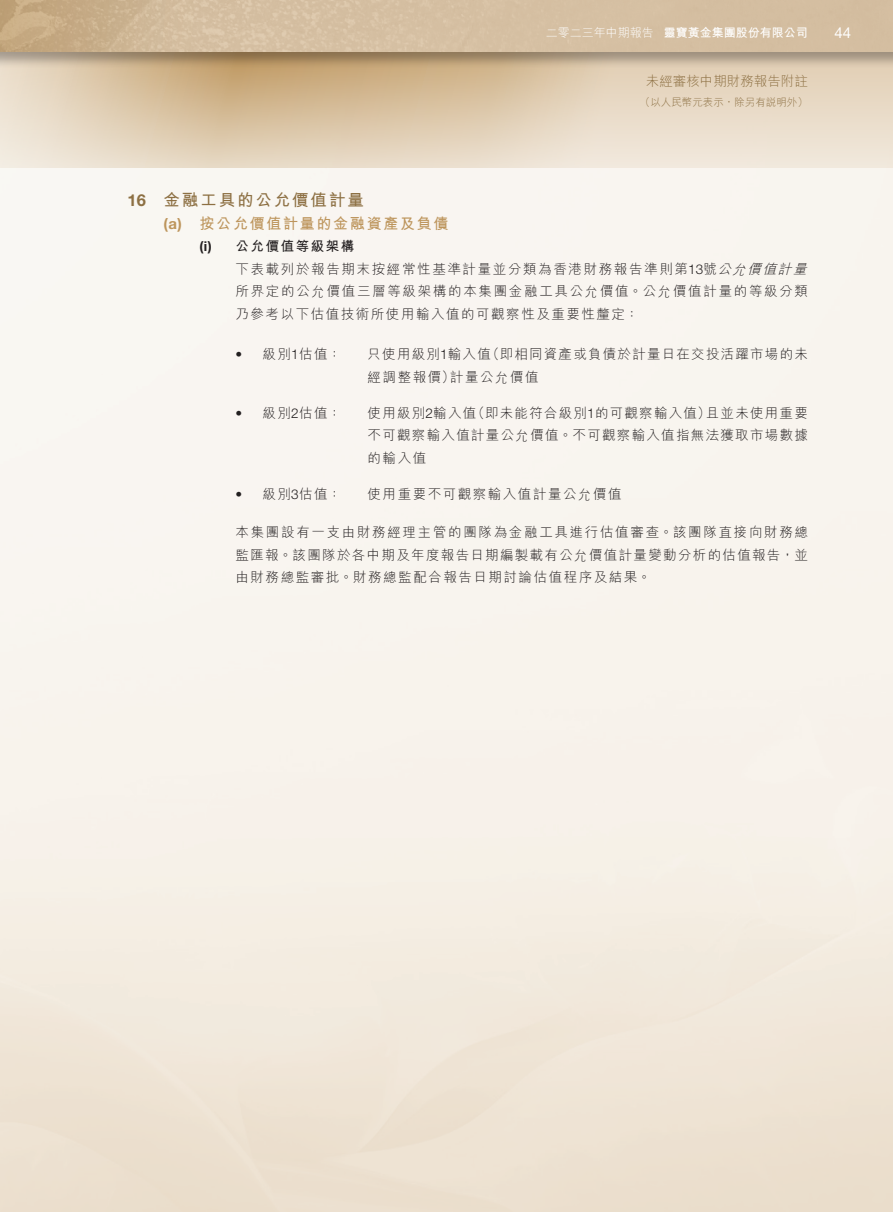
<style>
.page{position:relative;width:893px;height:1212px;background:#fff}
.page>*{position:absolute;margin:0;border:0;box-sizing:border-box;transform-origin:0 0}
._03_H1{font:700 16.5px "M Hei HK";letter-spacing:.115em;color:#8d7043}
._03_H1-2{font:700 16.5px "Helvetica Neue LT Std";color:#8d7043}
._04___H2{font:700 15px "M Hei HK";letter-spacing:.115em;color:#bd955c}
._04___H2-2{font:700 15px "Helvetica Neue LT Std";color:#bd955c}
.t1{font:15px "Helvetica Neue LT Std";color:#fff}
._01_Body_Text{font:300 13.5px/22.5px "M Hei HK";letter-spacing:.115em;color:#231f20}
._11_P0{font:300 13.5px/22.5px "M Hei HK";letter-spacing:.095em;color:#231f20}
._11_P0-2{font:300 13.5px "M Hei HK";letter-spacing:.115em;color:#231f20}
.t2{font:300 13.5px "M Hei HK";color:#8d7043}
._05_____H3{font:700 13.5px "M Hei HK";letter-spacing:.115em;color:#231f20}
._05_____H3-2{font:700 13.5px "Helvetica Neue LT Std";color:#231f20}
._01_Body_Text-2{font:300 13.5px "Helvetica Neue LT Std";color:#231f20}
.t3{font:700 12px "M Hei HK";color:#fff}
.t4{font:300 12px "M Hei HK";color:#fff}
.t5{font:300 10.5px "M Hei HK";color:#8d7043}
.s1{font-family:"Helvetica Neue LT Std"}
.s2{font-style:italic}
</style>
<div class="page">
<svg style="left:0;top:69px;width:893px;height:99px;background:#e2d1b8"></svg>
<div style="left:0;top:0;width:893px;height:69px;background:#231f20;opacity:.35"></div>
<img style="left:0;top:0;width:893px;height:51px">
<p class="t3" style="left:664px;top:24px;width:145px">靈寶黃金集團股份有限公司</p>
<p class="t4" style="left:546px;top:24px;width:109px">二零二三年中期報告</p>
<p class="t2" style="left:646px;top:72px;width:163px">未經審核中期財務報告附註</p>
<p class="t5" style="left:640px;top:95px;width:169px">（以人民幣元表示，除另有說明外(</p>
<p class="t1" style="left:834px;top:23px;width:18px">44</p>
<p class="_03_H1-2" style="left:128px;top:190px;width:20px">16</p>
<p class="_03_H1" style="left:164px;top:188px;width:202px">金融工具的公允價值計量</p>
<p class="_04___H2-2" style="left:164px;top:214px;width:20px">a( )</p>
<p class="_04___H2" style="left:200px;top:212px;width:250px">按公允價值計量的金融資產及負債</p>
<p class="_05_____H3-2" style="left:200px;top:238px;width:14px">) i(</p>
<p class="_05_____H3" style="left:236px;top:236px;width:120px">公允價值等級架構</p>
<p class="_01_Body_Text" style="left:236px;top:257px;width:577px">下表載列於報告期末按經常性基準計量並分類為香港財務報告準則第<span class="s1">1 3</span> 號<span class="s2">公允價值計量</span>所界定的公允價值三層等級架構的本集團金融工具公允價值。公允價值計量的等級分類乃參考以下估值技術所使用輸入值的可觀察性及重要性釐定：</p>
<p class="_11_P0" style="left:486px;top:342px;width:323px">（即相同資產或負債於計量日在交投活躍市場的未</p>
<p class="_11_P0" style="left:368px;top:342px;width:125px">只使用級別<span class="s1">1</span>輸入值</p>
<p class="_01_Body_Text" style="left:263px;top:342px;width:80px">級別<span class="s1">1</span>估值：</p>
<p class="_01_Body_Text-2" style="left:236px;top:346px;width:8px">•</p>
<p class="_01_Body_Text-2" style="left:236px;top:405px;width:8px">•</p>
<p class="_01_Body_Text" style="left:263px;top:401px;width:80px">級別<span class="s1">2</span>估值：</p>
<p class="_11_P0" style="left:368px;top:365px;width:89px">經調整報價）</p>
<p class="_11_P0" style="left:450px;top:365px;width:90px">計量公允價值</p>
<p class="_11_P0" style="left:471px;top:401px;width:241px">（即未能符合級別<span class="s1">1</span>的可觀察輸入值）</p>
<p class="_11_P0" style="left:368px;top:401px;width:110px">使用級別<span class="s1">2</span>輸入值</p>
<p class="_11_P0" style="left:706px;top:401px;width:104px">且並未使用重要</p>
<p class="_11_P0" style="left:368px;top:423px;width:442px">不可觀察輸入值計量公允價值。不可觀察輸入值指無法獲取市場數據的輸入值</p>
<p class="_11_P0-2" style="left:368px;top:484px;width:256px">使用重要不可觀察輸入值計量公允價值</p>
<p class="_01_Body_Text" style="left:263px;top:482px;width:80px">級別<span class="s1">3</span>估值：</p>
<p class="_01_Body_Text-2" style="left:236px;top:486px;width:8px">•</p>
<p class="_01_Body_Text" style="left:236px;top:521px;width:574px;text-align:justify">本集團設有一支由財務經理主管的團隊為金融工具進行估值審查。該團隊直接向財務總監匯報。該團隊於各中期及年度報告日期編製載有公允價值計量變動分析的估值報告，並由財務總監審批。財務總監配合報告日期討論估值程序及結果。</p>
</div>
